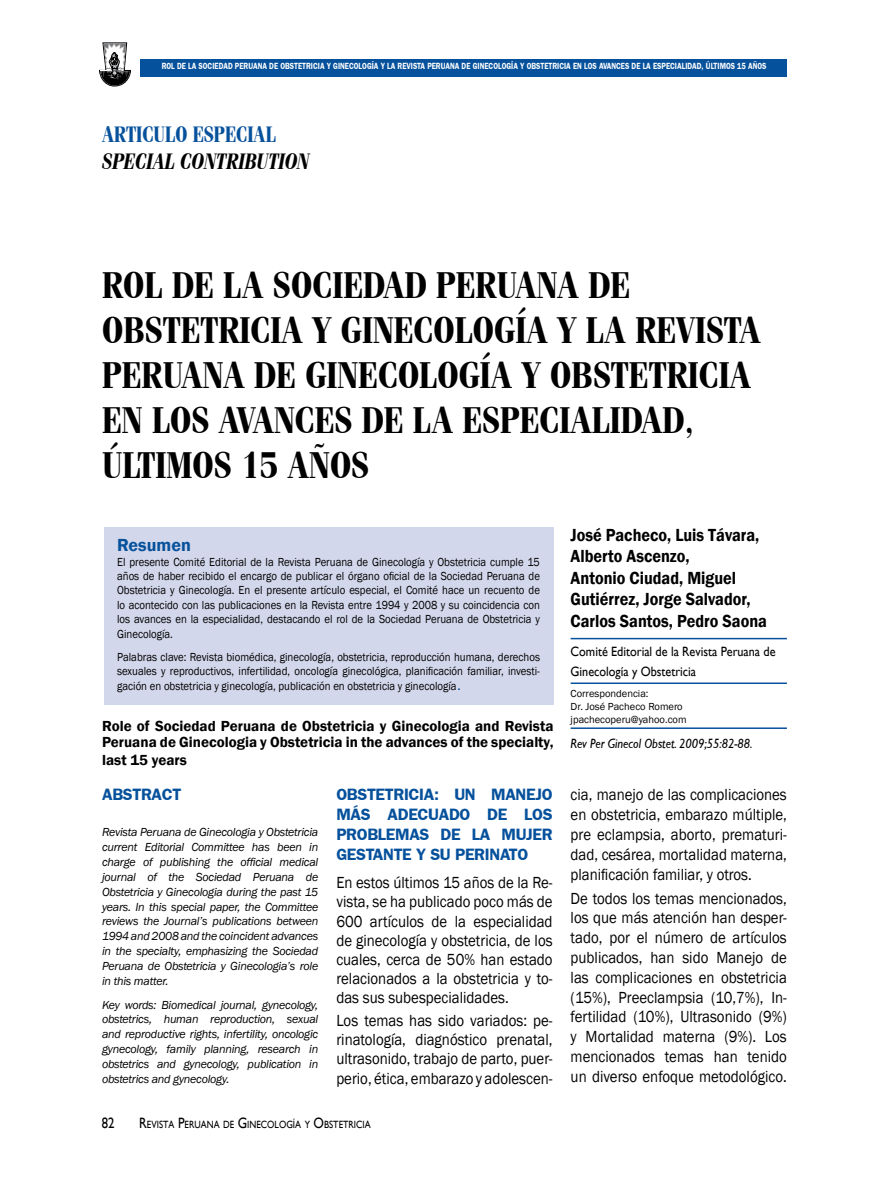
<style>
.page{position:relative;width:872px;height:1191px;background:#fff}
.page>*{position:absolute;margin:0;border:0;box-sizing:border-box;transform-origin:0 0}
.t1{font:700 37.5px "Fenice IT Cby BT";color:#000;scale:.85 1}
.t2{font:italic 700 22.5px "Fenice IT Cby BT";color:#000;scale:.8 1}
.t3{font:700 22.5px "Fenice IT Cby BT";color:#06519c;scale:.8 1}
.t4{font:600 18px/21.6px "Franklin Gothic";color:#000;scale:.9 1}
.t5{font:600 18px "Franklin Gothic";color:#06519c}
.t6{font:16.5px/19.8px "Franklin Gothic";color:#000;text-align:justify;scale:.9 1}
.t7{font:700 16.5px/19.8px "Frankfurt Gothic";letter-spacing:-.02em;color:#06519c;text-align:justify}
.t8{font:600 15px/16.5px "Franklin Gothic";color:#000}
.t9{font:15px "Gill Sans";color:#000;scale:.85 1}
.t10{font:13.5px/19.8px "Gill Sans";color:#000;scale:.9 1}
.t11{font:italic 13.5px "Gill Sans";color:#000;scale:.9 1}
.t12{font:12px/14.4px "Franklin Gothic";color:#000;text-align:justify;scale:.9 1}
.t13{font:italic 12px/14.9px "Franklin Gothic";letter-spacing:-.02em;color:#000;text-align:justify}
.t14{font:10.5px/12.6px "Franklin Gothic";color:#000}
.t15{font:10.5px "Gill Sans";color:#000;scale:.85 1}
.t16{font:700 9px "Frankfurt Gothic";color:#fff;scale:.8 1}
.s1{font-family:"Arial";font-size:16.5px;color:#06519c}
.s2{font-size:15px}
</style>
<div class="page">
<div style="left:140px;top:60px;width:647px;height:17px;background:#06519c"></div>
<svg style="left:99px;top:43px;width:32px;height:43px"></svg>
<div style="left:104px;top:527px;width:450px;height:178px;background:#d3d7eb"></div>
<hr style="left:570px;top:638px;width:217px;height:1px;background:#06519c">
<hr style="left:570px;top:682px;width:217px;height:2px;background:#06519c">
<hr style="left:570px;top:727px;width:217px;height:2px;background:#06519c">
<p class="t16" style="left:162px;top:61px;width:757px">ROL DE LA SOCIEDAD PERUANA DE OBSTETRICIA Y GINECOLOGÍA Y LA REVISTA PERUANA DE GINECOLOGÍA Y OBSTETRICIA EN LOS AVANCES DE LA ESPECIALIDAD, ÚLTIMOS 15 AÑOS</p>
<h2 class="t3" style="left:102px;top:120px;width:219px">ARTICULO ESPECIAL</h2>
<h2 class="t2" style="left:102px;top:147px;width:261px">SPECIAL CONTRIBUTION</h2>
<h1 class="t1" style="left:102px;top:261px;width:244px">ROL DE LA SOCIE</h1>
<h1 class="t1" style="left:363px;top:261px;width:134px">DAD PERUA</h1>
<h1 class="t1" style="left:537px;top:261px;width:109px">NA DE</h1>
<h1 class="t1" style="left:102px;top:306px;width:72px">OBSTETRICIA</h1>
<h1 class="t1" style="left:312px;top:306px;width:121px">Y GINECOLOG</h1>
<h1 class="t1" style="left:515px;top:306px;width:232px">ÍA Y LA REVISTA</h1>
<h1 class="t1" style="left:102px;top:351px;width:48px">PERUA</h1>
<h1 class="t1" style="left:203px;top:351px;width:208px">NA DE GINECOLOG</h1>
<h1 class="t1" style="left:480px;top:351px;width:155px">ÍA Y OBSTETRICIA</h1>
<h1 class="t1" style="left:102px;top:396px;width:82px">EN LOS</h1>
<h1 class="t1" style="left:219px;top:396px;width:113px">AVANCES</h1>
<h1 class="t1" style="left:362px;top:396px;width:140px">DELA ESPECIALI</h1>
<h1 class="t1" style="left:621px;top:396px;width:87px">DAD,</h1>
<h1 class="t1" style="left:102px;top:441px;width:291px">ÚLTIMOS 15 AÑOS</h1>
<p class="t5" style="left:117px;top:534px;width:75px">Resumen</p>
<p class="t12" style="left:117px;top:554px;width:471px">El presente Comité Editorial de la Revista Peruana de Ginecología y Obstetricia cumple 15 años de haber recibido el encargo de publicar el órgano oficial de la Sociedad Peruana de Obstetricia y Ginecología. En el presente artículo especial, el Comité hace un recuento de lo acontecido con las publicaciones en la Revista entre 1994 y 2008 y su coincidencia con los avances en la especialidad, destacando el rol de la Sociedad Peruana de Obstetricia y Ginecología.</p>
<p class="t12" style="left:117px;top:650px;width:471px">Palabras clave: Revista biomédica, ginecología, obstetricia, reproducción humana, derechos sexuales y reproductivos, infertilidad, oncología ginecológica, planificación familiar, investi&shy;gación en obstetricia y ginecología, publicación en obstetricia y ginecología<span class="s1">.</span></p>
<p class="t8" style="left:102px;top:717px;width:453px">Role of Sociedad Peruana de Obstetricia y Ginecologia and Revista<br>Peruana de Ginecologia y Obstetricia in the advances of the specialty,</p>
<p class="t8" style="left:102px;top:752px;width:86px">last 15 years</p>
<p class="t7" style="left:102px;top:784px;width:81px">ABSTRACT</p>
<p class="t13" style="left:102px;top:825px;width:218px">Revista Peruana de Ginecologia y Obstetricia current Editorial Committee has been in charge of publishing the official medical journal of the Sociedad Peruana de Obstetricia y Ginecologia during the past 15 years. In this special paper, the Committee reviews the Journal’s publications between 1994 and 2008 and the coincident advances in the specialty, emphasizing the Sociedad Peruana de Obstetricia y Ginecologia’s role in this matter.</p>
<p class="t13" style="left:102px;top:997px;width:218px">Key words: Biomedical journal, gynecology, obstetrics, human reproduction, sexual and reproductive rights, infertility, oncologic gynecology, family planning, research in obstetrics and gynecology, publication in obstetrics and gynecology.</p>
<p class="t7" style="left:336px;top:784px;width:218px">OBSTETRICIA: UN MANEJO MÁS ADECUADO DE LOS PROBLEMAS DE LA MUJER GESTANTE Y SU PERINATO</p>
<p class="t6" style="left:336px;top:873px;width:242px;line-height:19px">En estos últimos 15 años de la Re&shy;vista, se ha publicado poco más de 600 artículos de la especialidad de ginecología y obstetricia, de los cuales, cerca de 50% han estado relacionados a la obstetricia y to&shy;das sus subespecialidades.</p>
<p class="t6" style="left:336px;top:1011px;width:242px;line-height:19.4px">Los temas has sido variados: pe&shy;rinatología, diagnóstico prenatal, ultrasonido, trabajo de parto, puer&shy;perio, ética, embarazo y adolescen-</p>
<p class="t9" style="left:102px;top:1114px;width:16px">82</p>
<p class="t15" style="left:139px;top:1118px;width:274px"><span class="s2">R</span>EVISTA <span class="s2">P</span>ERUANA DE <span class="s2">G</span>INECOLOGÍA Y <span class="s2">O</span>BSTETRICIA</p>
<p class="t4" style="left:570px;top:524px;width:220px">José Pacheco, Luis Távara,<br>Alberto Ascenzo,<br>Antonio Ciudad, Miguel<br>Gutiérrez, Jorge Salvador,<br>Carlos Santos, Pedro Saona</p>
<p class="t10" style="left:570px;top:641px;width:229px">Comité Editorial de la Revista Peruana de<br>Ginecología y Obstetricia</p>
<p class="t14" style="left:570px;top:688px;width:117px">Correspondencia:<br>Dr. José Pacheco Romero jpachecoperu@yahoo.com</p>
<p class="t11" style="left:570px;top:735px;width:204px">Rev Per Ginecol Obstet. 2009;55:82-88.</p>
<p class="t6" style="left:570px;top:785px;width:242px">cia, manejo de las complicaciones en obstetricia, embarazo múltiple, pre eclampsia, aborto, prematuri&shy;dad, cesárea, mortalidad materna, planificación familiar, y otros.</p>
<p class="t6" style="left:570px;top:888px;width:242px">De todos los temas mencionados, los que más atención han desper&shy;tado, por el número de artículos publicados, han sido Manejo de las complicaciones en obstetricia (15%), Preeclampsia (10,7%), In&shy;fertilidad (10%), Ultrasonido (9%) y Mortalidad materna (9%). Los mencionados temas han tenido un diverso enfoque metodológico.</p>
</div>
